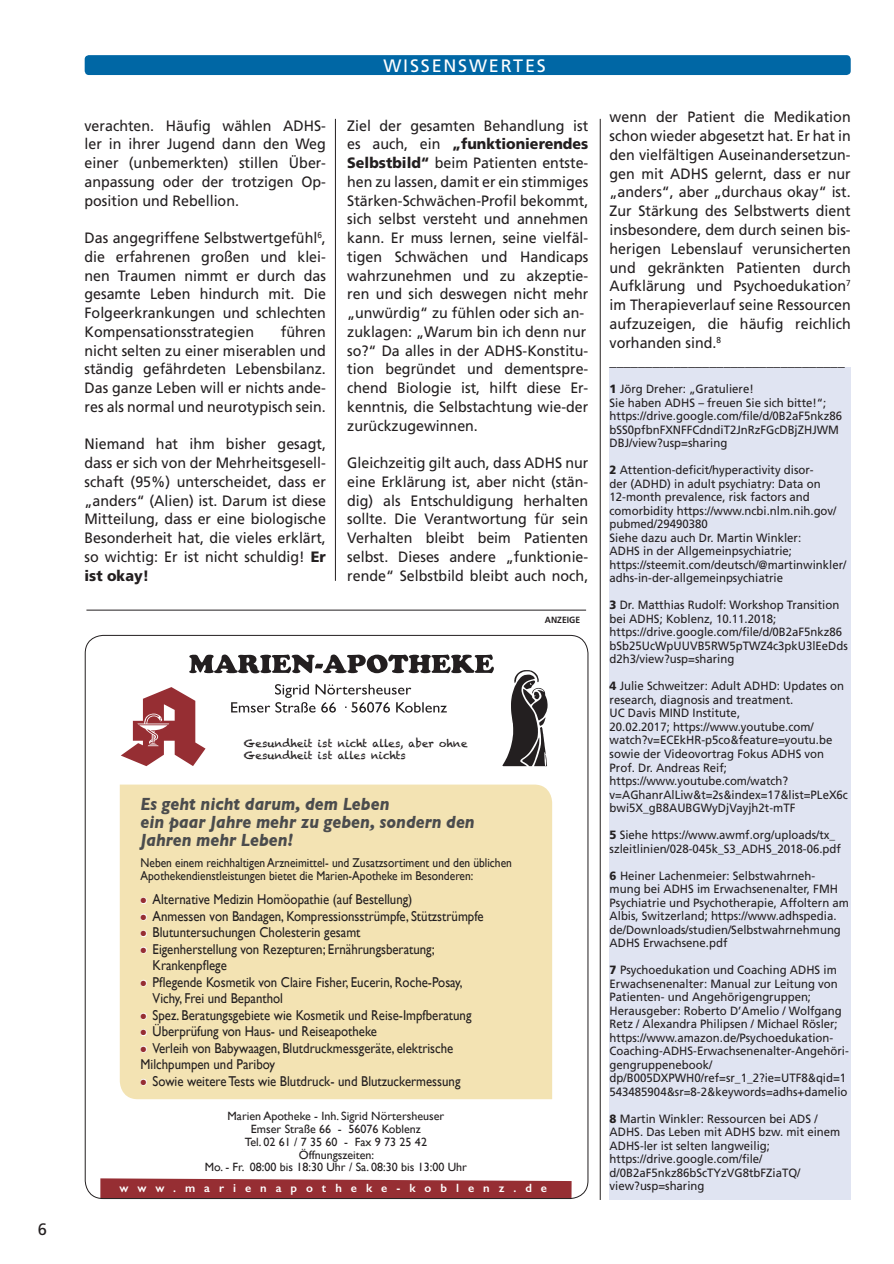
<style>
.page{position:relative;width:894px;height:1264px;background:#fff}
.page>*{position:absolute;margin:0;border:0;box-sizing:border-box;transform-origin:0 0}
.t1{font:italic 700 18px/18px "Gill Sans";color:#4b4c4d;scale:.9 1}
.t2{font:18px "Frutiger";letter-spacing:.1em;color:#fff}
.t3{font:16.5px "Frutiger";color:#231f20}
.t4{font:15px/18.8px "Frutiger";color:#231f20;text-align:justify;scale:.95 1}
.t5{font:14.25px/16.5px "Gill Sans";color:#231f20;scale:.9 1}
.t6{font:12.75px/13.5px "Gill Sans";color:#231f20;scale:.9 1}
.t7{font:12px/13.5px "Frutiger";color:#231f20;scale:.95 1}
.t8{font:12px/12.8px "Gill Sans";color:#231f20;text-align:center}
.t9{font:600 12px "Gill Sans";letter-spacing:.75em;color:#fff}
.t10{font:10.5px/12.6px "Chalkduster";color:#231f20}
.t11{font:700 9px "Frutiger";color:#231f20;scale:.95 1}
.s1{font-weight:900}
.s2{color:#962e33}
</style>
<div class="page">
<div style="left:85px;top:55px;width:765px;height:20px;background:#0067a5;border-radius:4px"></div>
<div style="left:609px;top:367px;width:241px;height:832px;background:#e0e4f2"></div>
<hr style="left:599px;top:119px;width:1px;height:1080px;background:#231f20">
<hr style="left:335px;top:119px;width:1px;height:462px;background:#231f20">
<div style="left:120px;top:784px;width:432px;height:315px;background:#f3e3b3"></div>
<svg style="left:100px;top:1178px;width:471px;height:18px;background:#a04146"></svg>
<svg style="left:502px;top:670px;width:45px;height:96px"></svg>
<svg style="left:231px;top:684px;width:216px;height:28px"></svg>
<svg style="left:189px;top:654px;width:305px;height:19px"></svg>
<svg style="left:121px;top:687px;width:84px;height:79px"></svg>
<svg style="left:139px;top:896px;width:9px;height:9px"></svg>
<svg style="left:139px;top:912px;width:9px;height:9px"></svg>
<svg style="left:139px;top:929px;width:9px;height:9px"></svg>
<svg style="left:139px;top:945px;width:9px;height:9px"></svg>
<svg style="left:139px;top:978px;width:9px;height:9px"></svg>
<svg style="left:139px;top:1011px;width:9px;height:9px"></svg>
<svg style="left:139px;top:1028px;width:9px;height:9px"></svg>
<svg style="left:139px;top:1044px;width:9px;height:9px"></svg>
<svg style="left:139px;top:1077px;width:9px;height:9px"></svg>
<hr style="left:86px;top:609px;width:500px;height:1px;background:#231f20">
<p class="t3" style="left:38px;top:1219px;width:11px">6</p>
<p class="t4" style="left:84px;top:116px;width:255px">verachten. Häufig wählen ADHS&shy;ler in ihrer Jugend dann den Weg einer (unbemerkten) stillen Über&shy;anpassung oder der trotzigen Op&shy;position und Rebellion.</p>
<p class="t4" style="left:84px;top:228px;width:255px">Das angegriffene Selbstwertgefühl<sup>6</sup>, die erfahrenen großen und klei&shy;nen Traumen nimmt er durch das gesamte Leben hindurch mit. Die Folgeerkrankungen und schlechten Kompensationsstrategien</p>
<p class="t4" style="left:84px;top:322px;width:255px;text-indent:196px">führen nicht selten zu einer miserablen und ständig gefährdeten Lebensbilanz.<br>Das ganze Leben will er nichts ande&shy;res als normal und neurotypisch sein.</p>
<p class="t4" style="left:84px;top:435px;width:255px">Niemand hat ihm bisher gesagt, dass er sich von der Mehrheitsgesell&shy;schaft (95%) unterscheidet, dass er „anders“ (Alien) ist. Darum ist diese Mitteilung, dass er eine biologische Besonderheit hat, die vieles erklärt, so wichtig: Er ist nicht schuldig! <span class="s1">Er ist okay!</span></p>
<p class="t2" style="left:383px;top:55px;width:164px">WISSENSWERTES</p>
<p class="t4" style="left:347px;top:116px;width:255px;text-align:left">Ziel der gesamten Behandlung ist es auch, ein <span class="s1">„funktionierendes Selbstbild“</span> beim Patienten entste&shy;hen zu lassen, damit er ein stimmiges Stärken-Schwächen-Profil bekommt, sich selbst versteht und annehmen kann. Er muss lernen, seine vielfäl&shy;tigen Schwächen und Handicaps wahrzunehmen und zu akzeptie&shy;ren und sich deswegen nicht mehr „unwürdig“ zu fühlen oder sich an&shy;zuklagen: „Warum bin ich denn nur so?“ Da alles in der ADHS-Konstitu&shy;tion begründet und dementspre&shy;chend Biologie ist, hilft diese Er&shy;kenntnis, die Selbstachtung wie-der zurückzugewinnen.</p>
<p class="t4" style="left:347px;top:453px;width:255px">Gleichzeitig gilt auch, dass ADHS nur eine Erklärung ist, aber nicht (stän&shy;dig) als Entschuldigung herhalten sollte. Die Verantwortung für sein Verhalten bleibt beim Patienten selbst. Dieses andere „funktionie&shy;rende“ Selbstbild bleibt auch noch,</p>
<p class="t11" style="left:545px;top:614px;width:39px">ANZEIGE</p>
<p class="t10" style="left:244px;top:736px;width:225px">Gesundheit ist nicht alles, aber ohne<br>Gesundheit ist alles nichts</p>
<p class="t1" style="left:141px;top:794px;width:373px">Es geht nicht darum, dem Leben<br>ein paar Jahre mehr zu geben, sondern den<br>Jahren mehr Leben!</p>
<p class="t6" style="left:141px;top:855px;width:414px">Neben einem reichhaltigen Arzneimittel- und Zusatzsortiment und den üblichen<br>Apothekendienstleistungen bietet die Marien-Apotheke im Besonderen:</p>
<p class="t5" style="left:141px;top:891px;width:303px"><span class="s2">●</span> Alternative Medizin Homöopathie (auf Bestellung)</p>
<p class="t5" style="left:141px;top:907px;width:382px"><span class="s2">●</span> Anmessen von Bandagen, Kompressionsstrümpfe, Stützstrümpfe</p>
<p class="t5" style="left:141px;top:924px;width:246px"><span class="s2">●</span> Blutuntersuchungen Cholesterin gesamt</p>
<p class="t5" style="left:152px;top:940px;width:315px;text-indent:-12px"><span class="s2">●</span> Eigenherstellung von Rezepturen; Ernährungsberatung;<br>Krankenpflege</p>
<p class="t5" style="left:152px;top:973px;width:346px;text-indent:-12px"><span class="s2">●</span> Pflegende Kosmetik von Claire Fisher, Eucerin, Roche-Posay,<br>Vichy, Frei und Bepanthol</p>
<p class="t5" style="left:141px;top:1006px;width:369px"><span class="s2">●</span> Spez. Beratungsgebiete wie Kosmetik und Reise-Impfberatung</p>
<p class="t5" style="left:141px;top:1023px;width:264px"><span class="s2">●</span> Überprüfung von Haus- und Reiseapotheke</p>
<p class="t5" style="left:140px;top:1039px;width:349px"><span class="s2">●</span> Verleih von Babywaagen, Blutdruckmessgeräte, elektrische<br>Milchpumpen und Pariboy</p>
<p class="t5" style="left:141px;top:1072px;width:357px"><span class="s2">●</span> Sowie weitere Tests wie Blutdruck- und Blutzuckermessung</p>
<p class="t8" style="left:205px;top:1109px;width:263px">Marien Apotheke - Inh. Sigrid Nörtersheuser<br>Emser Straße 66 - 56076 Koblenz<br>Tel. 02 61 / 7 35 60 - Fax 9 73 25 42<br>Öffnungszeiten:<br>Mo. - Fr. 08:00 bis 18:30 Uhr / Sa. 08:30 bis 13:00 Uhr</p>
<p class="t9" style="left:119px;top:1180px;width:429px">www.marienapotheke-koblenz.de</p>
<p class="t4" style="left:609px;top:108px;width:255px;text-align:left">wenn der Patient die Medikation schon wieder abgesetzt hat. Er hat in den vielfältigen Auseinandersetzun&shy;gen mit ADHS gelernt, dass er nur „anders“, aber „durchaus okay“ ist.<br>Zur Stärkung des Selbstwerts dient insbesondere, dem durch seinen bis&shy;herigen Lebenslauf verunsicherten und gekränkten Patienten durch Aufklärung und Psychoedukation<sup>7 </sup>im Therapieverlauf seine Ressourcen aufzuzeigen, die häufig reichlich vorhanden sind.<sup>8 </sup>_________________________________</p>
<p class="t7" style="left:609px;top:382px;width:246px"><span class="s1">1</span> Jörg Dreher: „Gratuliere!<br>Sie haben ADHS – freuen Sie sich bitte!“; https://drive.google.com/file/d/0B2aF5nkz86 bSS0pfbnFXNFFCdndiT2JnRzFGcDBjZHJWM DBJ/view?usp=sharing</p>
<p class="t7" style="left:609px;top:463px;width:250px"><span class="s1">2</span> Attention-deficit/hyperactivity disor-<br>der (ADHD) in adult psychiatry: Data on 12-month prevalence, risk factors and comorbidity https://www.ncbi.nlm.nih.gov/ pubmed/29490380<br>Siehe dazu auch Dr. Martin Winkler:<br>ADHS in der Allgemeinpsychiatrie; https://steemit.com/deutsch/@martinwinkler/ adhs-in-der-allgemeinpsychiatrie</p>
<p class="t7" style="left:609px;top:598px;width:252px"><span class="s1">3</span> Dr. Matthias Rudolf: Workshop Transition bei ADHS; Koblenz, 10.11.2018; https://drive.google.com/file/d/0B2aF5nkz86 bSb25UcWpUUVB5RW5pTWZ4c3pkU3lEeDds d2h3/view?usp=sharing</p>
<p class="t7" style="left:609px;top:679px;width:252px"><span class="s1">4</span> Julie Schweitzer: Adult ADHD: Updates on research, diagnosis and treatment.<br>UC Davis MIND Institute,<br>20.02.2017; https://www.youtube.com/ watch?v=ECEkHR-p5co&amp;feature=youtu.be sowie der Videovortrag Fokus ADHS von Prof. Dr. Andreas Reif; https://www.youtube.com/watch? v=AGhanrAlLiw&amp;t=2s&amp;index=17&amp;list=PLeX6c bwi5X_gB8AUBGWyDjVayjh2t-mTF</p>
<p class="t7" style="left:609px;top:828px;width:245px"><span class="s1">5</span> Siehe https://www.awmf.org/uploads/tx_ szleitlinien/028-045k_S3_ADHS_2018-06.pdf</p>
<p class="t7" style="left:609px;top:868px;width:253px"><span class="s1">6</span> Heiner Lachenmeier: Selbstwahrneh&shy;mung bei ADHS im Erwachsenenalter, FMH Psychiatrie und Psychotherapie, Affoltern am Albis, Switzerland; https://www.adhspedia. de/Downloads/studien/Selbstwahrnehmung ADHS Erwachsene.pdf</p>
<p class="t7" style="left:609px;top:963px;width:253px"><span class="s1">7</span> Psychoedukation und Coaching ADHS im Erwachsenenalter: Manual zur Leitung von Patienten- und Angehörigengruppen; Herausgeber: Roberto D’Amelio / Wolfgang Retz / Alexandra Philipsen / Michael Rösler; https://www.amazon.de/Psychoedukation-Coaching-ADHS-Erwachsenenalter-Angehöri&shy;gengruppenebook/ dp/B005DXPWH0/ref=sr_1_2?ie=UTF8&amp;qid=1<br>543485904&amp;sr=8-2&amp;keywords=adhs+damelio</p>
<p class="t7" style="left:609px;top:1111px;width:244px"><span class="s1">8</span> Martin Winkler: Ressourcen bei ADS / ADHS. Das Leben mit ADHS bzw. mit einem ADHS-ler ist selten langweilig; https://drive.google.com/file/ d/0B2aF5nkz86bScTYzVG8tbFZiaTQ/ view?usp=sharing</p>
</div>
